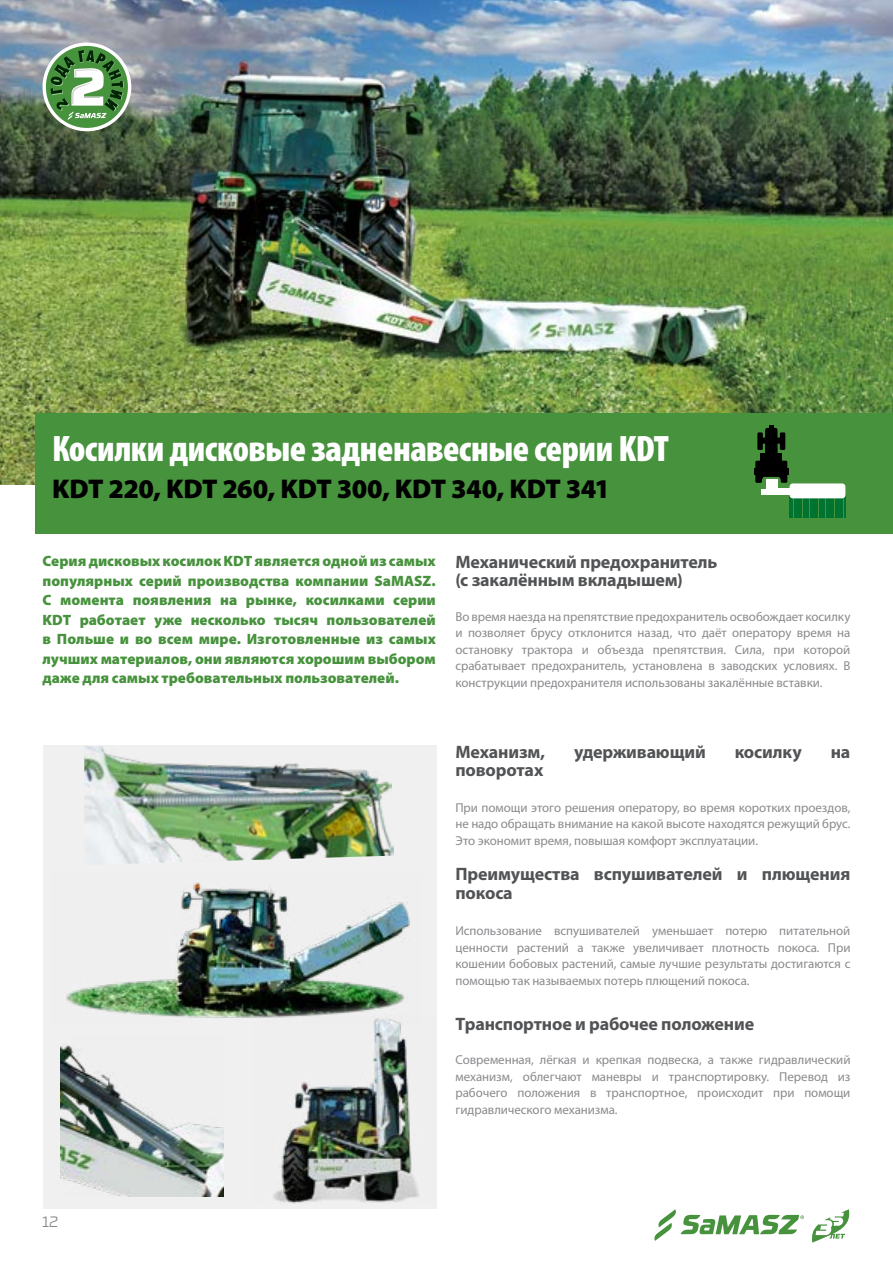
<style>
.page{position:relative;width:893px;height:1263px;background:#fff}
.page>*{position:absolute;margin:0;border:0;box-sizing:border-box;transform-origin:0 0}
.t1{font:900 condensed 36.9px "Myriad Pro";letter-spacing:-.015em;color:#fff}
.t2{font:900 27.15px "Myriad Pro";letter-spacing:-.02em;color:#000}
.t3{font:700 18px/18px "Myriad Pro";letter-spacing:-.01em;color:#525355}
.t4{font:900 15px/19.5px "Myriad Pro";color:#47923d;text-align:justify}
.t5{font:300 15px "RB No 3.1";color:#878787}
.t6{font:12.9px/16.5px "Myriad Pro";letter-spacing:-.005em;color:#8a8b8e;text-align:justify}
</style>
<div class="page">
<img style="left:0;top:0;width:893px;height:485px">
<div style="left:36px;top:413px;width:857px;height:120px;background:#47923d"></div>
<svg style="left:654px;top:1209px;width:150px;height:32px"></svg>
<svg style="left:812px;top:1209px;width:38px;height:34px"></svg>
<div style="left:43px;top:745px;width:394px;height:463px;background:#f0f0f0"></div>
<img style="left:66px;top:883px;width:344px;height:135px">
<img style="left:254px;top:1016px;width:166px;height:187px">
<img style="left:60px;top:1045px;width:164px;height:151px">
<img style="left:84px;top:746px;width:310px;height:118px">
<hr style="left:789px;top:495px;width:2px;height:23px;background:#007330">
<svg style="left:792px;top:496px;width:53px;height:22px"></svg>
<div style="left:789px;top:483px;width:56px;height:15px;background:#fff;border-radius:3px"></div>
<div style="left:766px;top:479px;width:11px;height:12px;background:#fff"></div>
<svg style="left:754px;top:425px;width:35px;height:58px"></svg>
<div style="left:761px;top:489px;width:31px;height:6px;background:#fff"></div>
<svg style="left:43px;top:43px;width:88px;height:88px"></svg>
<h1 class="t1" style="left:52px;top:428px;width:618px">Косилки дисковые задненавесные серии KDT</h1>
<h2 class="t2" style="left:52px;top:473px;width:560px">KDT 220, KDT 260, KDT 300, KDT 340, KDT 341</h2>
<p class="t4" style="left:43px;top:551px;width:395px">Серия дисковых косилок KDT является одной из самых популярных серий производства компании SaMASZ.<br>С момента появления на рынке, косилками серии KDT работает уже несколько тысяч пользователей в Польше и во всем мире. Изготовленные из самых лучших материалов, они являются хорошим выбором даже для самых требовательных пользователей.</p>
<h3 class="t3" style="left:455px;top:554px;width:264px">Механический предохранитель (с закалённым вкладышем)</h3>
<p class="t6" style="left:455px;top:609px;width:396px">Во время наезда на препятствие предохранитель освобождает косилку и позволяет брусу отклонится назад, что даёт оператору время на остановку трактора и объезда препятствия. Сила, при которой срабатывает предохранитель, установлена в заводских условиях. В конструкции предохранителя использованы закалённые вставки.</p>
<h3 class="t3" style="left:455px;top:743px;width:91px">Механизм,</h3>
<h3 class="t3" style="left:574px;top:743px;width:133px">удерживающий</h3>
<h3 class="t3" style="left:735px;top:743px;width:69px">косилку</h3>
<h3 class="t3" style="left:831px;top:743px;width:21px">на</h3>
<h3 class="t3" style="left:455px;top:761px;width:89px">поворотах</h3>
<p class="t6" style="left:455px;top:799px;width:396px">При помощи этого решения оператору, во время коротких проездов, не надо обращать внимание на какой высоте находятся режущий брус.<br>Это экономит время, повышая комфорт эксплуатации.</p>
<h3 class="t3" style="left:455px;top:864px;width:396px;line-height:19.5px">Преимущества вспушивателей и плющения покоса</h3>
<p class="t6" style="left:455px;top:923px;width:396px">Использование вспушивателей уменьшает потерю питательной ценности растений а также увеличивает плотность покоса. При кошении бобовых растений, самые лучшие результаты достигаются с помощью так называемых потерь плющений покоса.</p>
<h3 class="t3" style="left:455px;top:1015px;width:300px">Транспортное и рабочее положение</h3>
<p class="t6" style="left:455px;top:1052px;width:396px">Современная, лёгкая и крепкая подвеска, а также гидравлический механизм, облегчают маневры и транспортировку. Перевод из рабочего положения в транспортное, происходит при помощи гидравлического механизма.</p>
<p class="t5" style="left:43px;top:1211px;width:17px">12</p>
</div>
